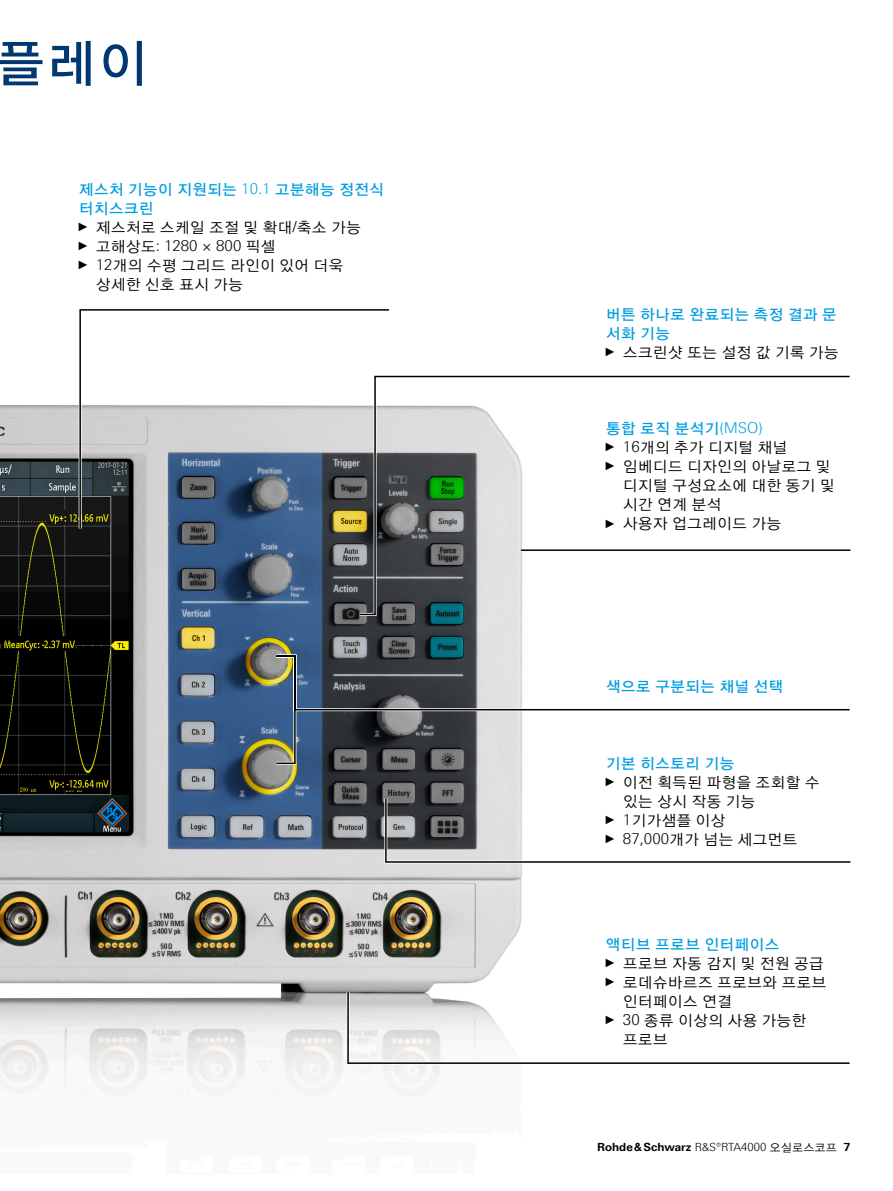
<style>
.page{position:relative;width:893px;height:1191px;background:#fff}
.page>*{position:absolute;margin:0;border:0;box-sizing:border-box;transform-origin:0 0}
.t1{font:51px "YDIYGO130 KS Cpc EUC H";color:#003872}
.t2{font:15px/19.2px "YDIYGO120 KS Cpc EUC H";color:#000}
.Ueberschrift_cyan_10{font:15px/19.2px "YDIYGO130 KS Cpc EUC H";color:#009ee3}
.t3{font:300 15px "Linotype Univers 330";color:#000}
.t4{font:700 11.25px "Linotype Univers 630";color:#000}
.s1{font-family:"Linotype Univers 330";font-weight:300}
.s2{font-family:"Arial Narrow";font-size:12px}
.s3{font-family:"Arial Narrow";font-weight:400;font-size:12px}
.s4{font-family:"YDIYGO120 KS Cpc EUC H";font-weight:400}
</style>
<div class="page">
<img style="left:0;top:405px;width:522px;height:691px">
<svg style="left:79px;top:309px;width:311px;height:221px"></svg>
<svg style="left:345px;top:989px;width:505px;height:77px"></svg>
<svg style="left:358px;top:375px;width:493px;height:241px"></svg>
<hr style="left:521px;top:549px;width:329px;height:3px;background:#fff">
<hr style="left:521px;top:549px;width:329px;height:2px;background:#000">
<svg style="left:273px;top:653px;width:249px;height:113px"></svg>
<svg style="left:275px;top:654px;width:575px;height:111px"></svg>
<svg style="left:383px;top:795px;width:468px;height:70px"></svg>
<h1 class="t1" style="left:-5px;top:38px;width:156px">플레이</h1>
<p class="Ueberschrift_cyan_10" style="left:79px;top:179px;width:307px">제스처 기능이 지원되는 <span class="s1">10.1</span> 고분해능 정전식 터치스크린</p>
<p class="t2" style="left:79px;top:218px;width:284px"><span class="s2">►</span> 제스처로 스케일 조절 및 확대<span class="s1">/</span>축소 가능</p>
<p class="t3" style="left:79px;top:237px;width:198px"><span class="s3">►</span> <span class="s4">고해상도</span>: 1280 × 800 <span class="s4">픽셀</span></p>
<p class="t2" style="left:96px;top:256px;width:249px;text-indent:-17px"><span class="s2">►</span> <span class="s1">12</span>개의 수평 그리드 라인이 있어 더욱 상세한 신호 표시 가능</p>
<p class="Ueberschrift_cyan_10" style="left:606px;top:305px;width:232px">버튼 하나로 완료되는 측정 결과 문 서화 기능</p>
<p class="t2" style="left:606px;top:343px;width:235px"><span class="s2">►</span> 스크린샷 또는 설정 값 기록 가능</p>
<p class="Ueberschrift_cyan_10" style="left:606px;top:418px;width:158px">통합 로직 분석기<span class="s1">(MSO)</span></p>
<p class="t2" style="left:606px;top:438px;width:183px"><span class="s2">►</span> <span class="s1">16</span>개의 추가 디지털 채널</p>
<p class="t2" style="left:623px;top:457px;width:213px;text-indent:-17px"><span class="s2">►</span> 임베디드 디자인의 아날로그 및 디지털 구성요소에 대한 동기 및 시간 연계 분석</p>
<p class="t2" style="left:606px;top:514px;width:177px"><span class="s2">►</span> 사용자 업그레이드 가능</p>
<p class="Ueberschrift_cyan_10" style="left:606px;top:677px;width:179px">색으로 구분되는 채널 선택</p>
<p class="Ueberschrift_cyan_10" style="left:606px;top:753px;width:130px">기본 히스토리 기능</p>
<p class="t2" style="left:623px;top:772px;width:198px;text-indent:-17px"><span class="s2">►</span> 이전 획득된 파형을 조회할 수 있는 상시 작동 기능</p>
<p class="t2" style="left:606px;top:811px;width:121px"><span class="s2">►</span> <span class="s1">1</span>기가샘플 이상</p>
<p class="t2" style="left:606px;top:830px;width:193px"><span class="s2">►</span> <span class="s1">87,000</span>개가 넘는 세그먼트</p>
<p class="Ueberschrift_cyan_10" style="left:606px;top:934px;width:175px">액티브 프로브 인터페이스</p>
<p class="t2" style="left:606px;top:953px;width:220px"><span class="s2">►</span> 프로브 자동 감지 및 전원 공급</p>
<p class="t2" style="left:623px;top:973px;width:205px;text-indent:-17px"><span class="s2">►</span> 로데슈바르즈 프로브와 프로브 인터페이스 연결</p>
<p class="t2" style="left:623px;top:1011px;width:185px;text-indent:-17px"><span class="s2">►</span> <span class="s1">30</span> 종류 이상의 사용 가능한 프로브</p>
<p class="t4" style="left:597px;top:1139px;width:255px">Rohde&amp;Schwarz <span class="s1">R&amp;S®RTA4000</span> <span class="s4">오실로스코프</span> 7</p>
</div>
